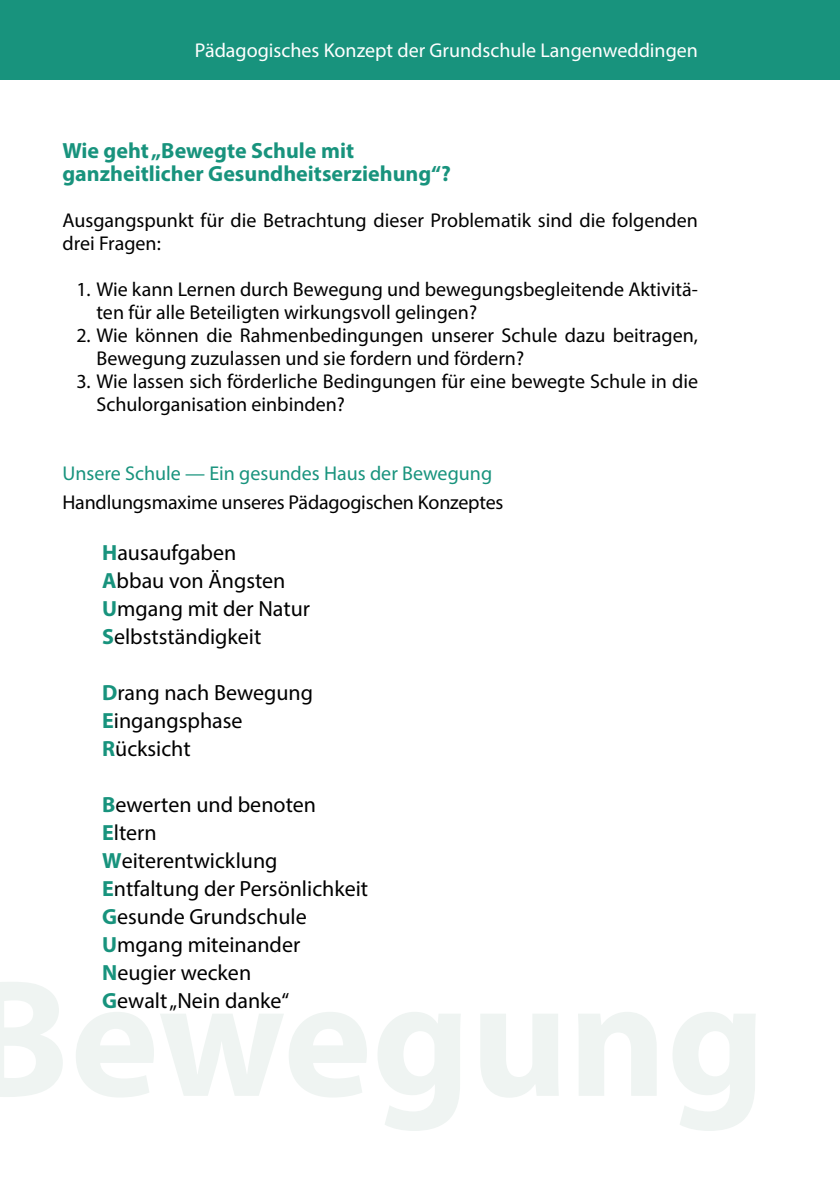
<style>
.page{position:relative;width:840px;height:1191px;background:#fff}
.page>*{position:absolute;margin:0;border:0;box-sizing:border-box;transform-origin:0 0}
.t1{font:22px/28px "Myriad Pro";color:#000}
.t2{font:700 22px/23px "Myriad Pro";color:#18937d}
.t3{font:20px/23px "Myriad Pro";color:#000}
.t4{font:20px "Myriad Pro";color:#fff}
.t5{font:20px "Myriad Pro";color:#18937d}
.s1{font-weight:700;color:#18937d}
</style>
<div class="page">
<div style="left:0;top:0;width:839px;height:79px;background:#18937d"></div>
<p class="t4" style="left:195px;top:38px;width:504px">Pädagogisches Konzept der Grundschule Langenweddingen</p>
<p class="t2" style="left:62px;top:139px;width:390px">Wie geht „Bewegte Schule mit ganzheitlicher Gesundheitserziehung“?</p>
<p class="t3" style="left:62px;top:209px;width:636px">Ausgangspunkt für die Betrachtung dieser Problematik sind die folgenden drei Fragen:</p>
<p class="t3" style="left:96px;top:278px;width:602px;text-indent:-20px">1. Wie kann Lernen durch Bewegung und bewegungsbegleitende Aktivitä&shy;ten für alle Beteiligten wirkungsvoll gelingen?</p>
<p class="t3" style="left:96px;top:324px;width:602px;text-indent:-20px">2. Wie können die Rahmenbedingungen unserer Schule dazu beitragen,<br>Bewegung zuzulassen und sie fordern und fördern?</p>
<p class="t3" style="left:96px;top:370px;width:602px;text-indent:-20px">3. Wie lassen sich förderliche Bedingungen für eine bewegte Schule in die<br>Schulorganisation einbinden?</p>
<p class="t5" style="left:62px;top:461px;width:431px">Unsere Schule — Ein gesundes Haus der Bewegung</p>
<p class="t3" style="left:62px;top:490px;width:442px">Handlungsmaxime unseres Pädagogischen Konzeptes</p>
<p class="t1" style="left:102px;top:538px;width:209px"><span class="s1">H</span>ausaufgaben<br><span class="s1">A</span>bbau von Ängsten<br><span class="s1">U</span>mgang mit der Natur<br><span class="s1">S</span>elbstständigkeit</p>
<p class="t1" style="left:102px;top:678px;width:212px"><span class="s1">D</span>rang nach Bewegung<br><span class="s1">E</span>ingangsphase<br><span class="s1">R</span>ücksicht</p>
<p class="t1" style="left:102px;top:790px;width:267px"><span class="s1">B</span>ewerten und benoten<br><span class="s1">E</span>ltern<br><span class="s1">W</span>eiterentwicklung<br><span class="s1">E</span>ntfaltung der Persönlichkeit<br><span class="s1">G</span>esunde Grundschule<br><span class="s1">U</span>mgang miteinander<br><span class="s1">N</span>eugier wecken<br><span class="s1">G</span>ewalt „Nein danke“</p>
</div>
